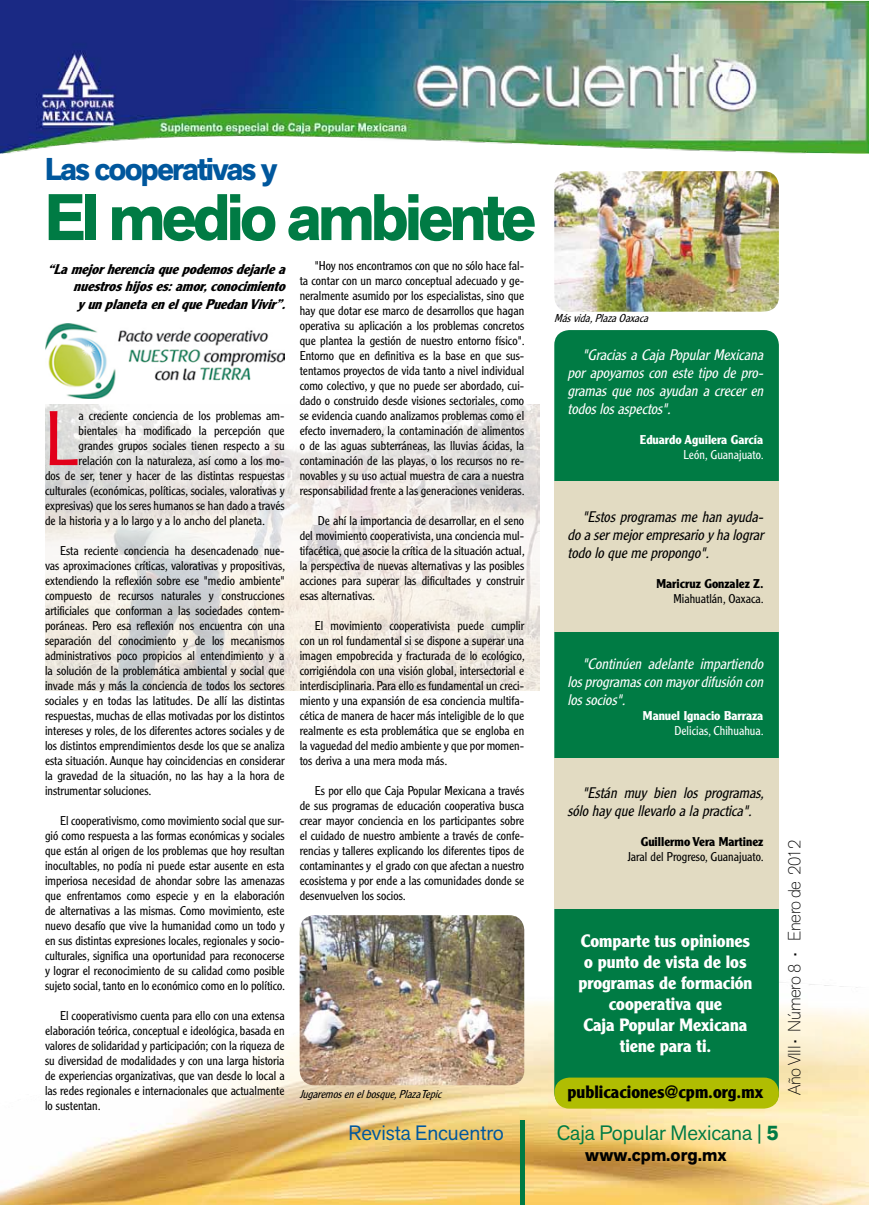
<style>
.page{position:relative;width:869px;height:1205px;background:#fff}
.page>*{position:absolute;margin:0;border:0;box-sizing:border-box;transform-origin:0 0}
.t1{font:300 75.5px "Clearface Gothic LT Std";color:#e2001a}
.t2{font:700 65px "Akzid Grtsk Next";color:#007b44}
.t3{font:700 31.25px "Akzid Grtsk Next";letter-spacing:-.06em;color:#00579d}
.t4{font:20.62px "Akzid Grtsk Next";color:#007b44}
.t5{font:20.62px "Akzid Grtsk Next";color:#00579d}
.t6{font:700 17.5px/21px "Clearface Gothic LT Std";color:#fff;text-align:center}
.t7{font:200 17.5px "Akzid Grtsk Next";letter-spacing:-.02em;color:#000}
.t8{font:700 17.5px "Clearface Gothic LT Std";color:#000}
.t9{font:700 17.5px "Akzid Grtsk Next";color:#000}
.t10{font:italic 300 15px/18px "Clearface Gothic LT Std";color:#fff;text-align:justify}
.t11{font:italic 300 15px/18px "Clearface Gothic LT Std";color:#000;text-align:justify}
.t12{font:italic 700 13.75px/17.5px "Clearface Gothic LT Std";color:#000;text-align:right}
.t13{font:300 12.5px/15px "Clearface Gothic LT Std";color:#000;text-align:justify}
.t14{font:700 12.5px "Clearface Gothic LT Std";color:#fff}
.t15{font:700 12.5px "Clearface Gothic LT Std";color:#000}
.t16{font:300 12.5px "Clearface Gothic LT Std";color:#fff}
.t17{font:italic 300 11.25px "Clearface Gothic LT Std";color:#000}
.s1{font-weight:700}
</style>
<div class="page">
<img style="left:0;top:979px;width:868px;height:226px">
<div style="left:519px;top:1120px;width:5px;height:85px;background:#007b44"></div>
<img style="left:0;top:0;width:868px;height:153px">
<div style="left:554px;top:330px;width:224px;height:778px;background:#007b44;border-radius:15px"></div>
<img style="left:45px;top:404px;width:494px;height:286px">
<img style="left:554px;top:171px;width:224px;height:141px">
<img style="left:45px;top:323px;width:239px;height:75px">
<img style="left:299px;top:915px;width:225px;height:170px">
<div style="left:554px;top:482px;width:224px;height:150px;background:#e2dbc2"></div>
<div style="left:554px;top:758px;width:224px;height:150px;background:#e2dbc2"></div>
<div style="left:554px;top:1077px;width:224px;height:31px;background:#b0bd02;border-radius:15px"></div>
<h3 class="t3" style="left:45px;top:149px;width:234px">Las cooperativas y</h3>
<h2 class="t2" style="left:45px;top:175px;width:492px">El medio ambiente</h2>
<p class="t12" style="left:48px;top:260px;width:244px">“Lamejorherenciaquepodemosdejarlea nuestroshijoses:amor,conocimiento yunplanetaenelquePuedanVivir”.</p>
<h1 class="t1" style="left:45px;top:393px;width:35px">L</h1>
<p class="t13" style="left:79px;top:408px;width:207px">a creciente conciencia de los problemas am-</p>
<p class="t13" style="left:79px;top:423px;width:207px">bientales ha modificado la percepción que</p>
<p class="t13" style="left:79px;top:438px;width:207px">grandes grupos sociales tienen respecto a su</p>
<p class="t13" style="left:79px;top:453px;width:207px">relación con la naturaleza, así como a los mo-</p>
<p class="t13" style="left:45px;top:468px;width:241px">dos de ser, tener y hacer de las distintas respuestas</p>
<p class="t13" style="left:45px;top:483px;width:241px">culturales (económicas, políticas, sociales, valorativas y</p>
<p class="t13" style="left:45px;top:498px;width:241px">expresivas) que los seres humanos se han dado a través</p>
<p class="t13" style="left:45px;top:513px;width:222px">de la historia y a lo largo y a lo ancho del planeta.</p>
<p class="t13" style="left:45px;top:543px;width:241px;text-indent:15px">Esta reciente conciencia ha desencadenado nue&shy;vas aproximaciones críticas, valorativas y propositivas, extendiendo la reflexión sobre ese "medio ambiente" compuesto de recursos naturales y construcciones artificiales que conforman a las sociedades contem&shy;poráneas. Pero esa reflexión nos encuentra con una separación del conocimiento y de los mecanismos administrativos poco propicios al entendimiento y a la solución de la problemática ambiental y social que invade más y más la conciencia de todos los sectores sociales y en todas las latitudes. De allí las distintas respuestas, muchas de ellas motivadas por los distintos intereses y roles, de los diferentes actores sociales y de los distintos emprendimientos desde los que se analiza esta situación. Aunque hay coincidencias en considerar la gravedad de la situación, no las hay a la hora de instrumentar soluciones.</p>
<p class="t13" style="left:45px;top:813px;width:241px;text-indent:15px">El cooperativismo, como movimiento social que sur&shy;gió como respuesta a las formas económicas y sociales que están al origen de los problemas que hoy resultan inocultables, no podía ni puede estar ausente en esta imperiosa necesidad de ahondar sobre las amenazas que enfrentamos como especie y en la elaboración de alternativas a las mismas. Como movimiento, este nuevo desafío que vive la humanidad como un todo y en sus distintas expresiones locales, regionales y socio&shy;culturales, significa una oportunidad para reconocerse y lograr el reconocimiento de su calidad como posible sujeto social, tanto en lo económico como en lo político.</p>
<p class="t13" style="left:45px;top:1008px;width:241px;text-indent:15px">El cooperativismo cuenta para ello con una extensa elaboración teórica, conceptual e ideológica, basada en valores de solidaridad y participación; con la riqueza de su diversidad de modalidades y con una larga historia de experiencias organizativas, que van desde lo local a las redes regionales e internacionales que actualmente lo sustentan.</p>
<p class="t13" style="left:299px;top:258px;width:226px;text-indent:15px">"Hoy nos encontramos con que no sólo hace fal&shy;ta contar con un marco conceptual adecuado y ge&shy;neralmente asumido por los especialistas, sino que hay que dotar ese marco de desarrollos que hagan operativa su aplicación a los problemas concretos que plantea la gestión de nuestro entorno físico".<br>Entorno que en definitiva es la base en que sus&shy;tentamos proyectos de vida tanto a nivel individual como colectivo, y que no puede ser abordado, cui&shy;dado o construido desde visiones sectoriales, como se evidencia cuando analizamos problemas como el efecto invernadero, la contaminación de alimentos o de las aguas subterráneas, las lluvias ácidas, la contaminación de las playas, o los recursos no re&shy;novables y su uso actual muestra de cara a nuestra responsabilidad frente a las generaciones venideras.</p>
<p class="t13" style="left:299px;top:513px;width:226px;text-indent:18px">De ahí la importancia de desarrollar, en el seno del movimiento cooperativista, una conciencia mul&shy;tifacética, que asocie la crítica de la situación actual, la perspectiva de nuevas alternativas y las posibles acciones para superar las dificultades y construir esas alternativas.</p>
<p class="t13" style="left:299px;top:618px;width:226px;text-indent:15px">El movimiento cooperativista puede cumplir con un rol fundamental si se dispone a superar una imagen empobrecida y fracturada de lo ecológico, corrigiéndola con una visión global, intersectorial e interdisciplinaria. Para ello es fundamental un creci&shy;miento y una expansión de esa conciencia multifa&shy;cética de manera de hacer más inteligible de lo que realmente es esta problemática que se engloba en la vaguedad del medio ambiente y que por momen&shy;tos deriva a una mera moda más.</p>
<p class="t13" style="left:299px;top:783px;width:226px;text-indent:15px">Es por ello que Caja Popular Mexicana a través de sus programas de educación cooperativa busca crear mayor conciencia en los participantes sobre el cuidado de nuestro ambiente a través de confe&shy;rencias y talleres explicando los diferentes tipos de contaminantes y el grado con que afectan a nuestro ecosistema y por ende a las comunidades donde se desenvuelven los socios.</p>
<p class="t17" style="left:299px;top:1087px;width:147px">Jugaremosenelbosque,PlazaTepic</p>
<p class="t17" style="left:554px;top:312px;width:99px">Másvida,PlazaOaxaca</p>
<p class="t10" style="left:567px;top:346px;width:201px;text-indent:15px">"GraciasaCajaPopularMexicana por apoyarnos con este tipo de pro&shy;gramas que nos ayudan a crecer en todoslosaspectos".</p>
<p class="t14" style="left:639px;top:432px;width:125px">Eduardo Aguilera García</p>
<p class="t16" style="left:683px;top:447px;width:82px">León, Guanajuato.</p>
<p class="t11" style="left:567px;top:508px;width:201px;text-indent:15px">"Estos programas me han ayuda&shy;doasermejorempresarioyhalograr todoloquemepropongo".</p>
<p class="t15" style="left:656px;top:576px;width:109px">Maricruz Gonzalez Z.</p>
<p class="t13" style="left:673px;top:591px;width:92px">Miahuatlán, Oaxaca.</p>
<p class="t10" style="left:567px;top:655px;width:201px;text-indent:15px">"Continúen adelante impartiendo losprogramasconmayordifusióncon lossocios".</p>
<p class="t14" style="left:642px;top:708px;width:122px">Manuel Ignacio Barraza</p>
<p class="t16" style="left:674px;top:723px;width:91px">Delicias, Chihuahua.</p>
<p class="t11" style="left:567px;top:784px;width:202px;text-indent:15px">"Están muy bien los programas, sólohayquellevarloalapractica".</p>
<p class="t15" style="left:640px;top:834px;width:124px">Guillermo Vera Martinez</p>
<p class="t13" style="left:627px;top:849px;width:137px">Jaral del Progreso, Guanajuato.</p>
<h3 class="t6" style="left:578px;top:930px;width:175px">Comparte tus opiniones o punto de vista de los programas de formación cooperativa que<br>Caja Popular Mexicana tiene para ti.</h3>
<h3 class="t8" style="left:567px;top:1081px;width:197px">publicaciones@cpm.org.mx</h3>
<h3 class="t5" style="left:348px;top:1119px;width:157px">Revista Encuentro</h3>
<h3 class="t4" style="left:556px;top:1119px;width:223px">Caja Popular Mexicana | <span class="s1">5</span></h3>
<h3 class="t9" style="left:585px;top:1144px;width:143px">www.cpm.org.mx</h3>
<h3 class="t7" style="left:782px;top:1095px;width:257px;rotate:-90deg">Año VIII • Número 8 • Enero de 2012</h3>
</div>
